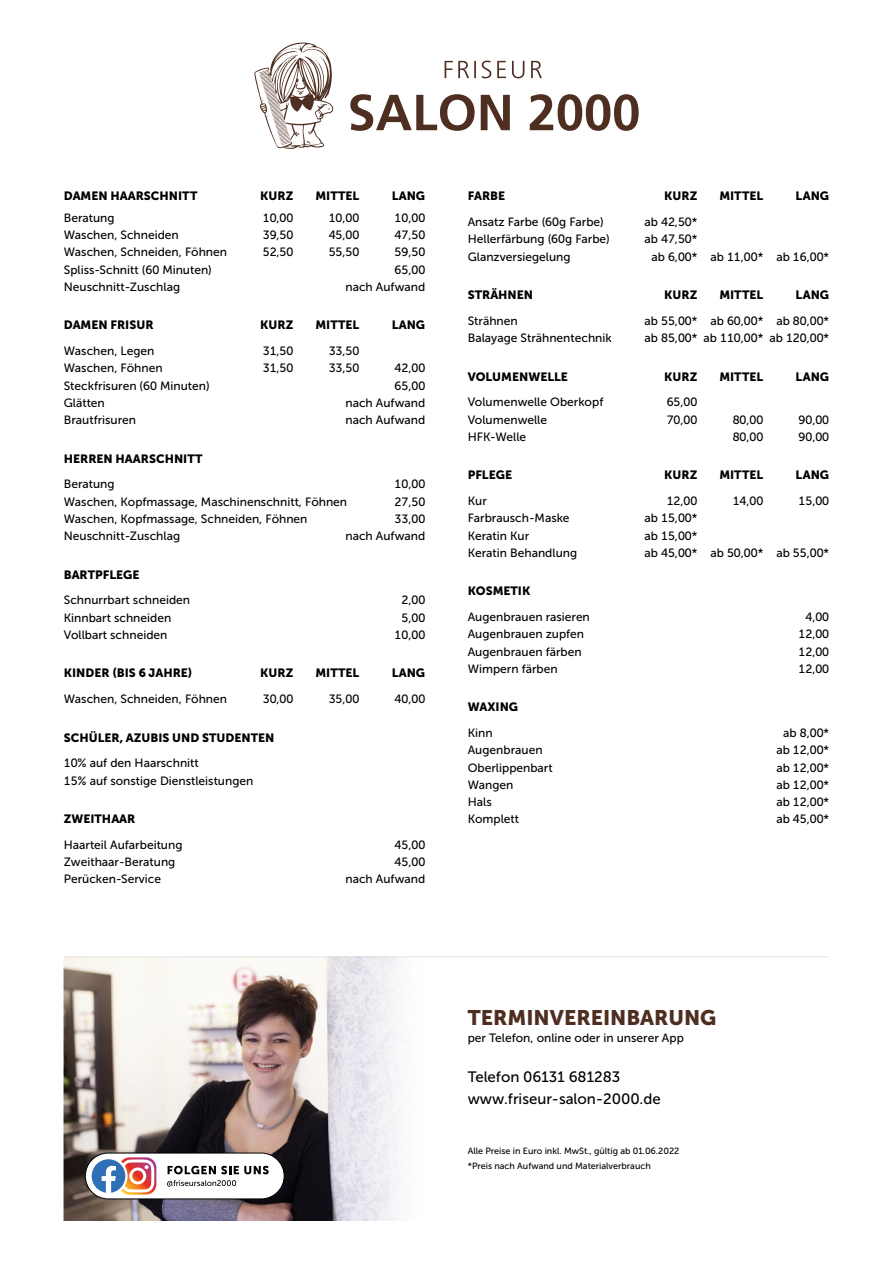
<style>
.page{position:relative;width:893px;height:1263px;background:#fff}
.page>*{position:absolute;margin:0;border:0;box-sizing:border-box;transform-origin:0 0}
.t1{font:21px "Museo Sans 900";color:#4e2e20}
.t2{font:15px/22.5px "Museo Sans 500";color:#000}
.t3{font:12px/17.2px "Museo Sans 500";color:#000}
.t4{font:12px "Museo Sans 900";color:#000}
.t5{font:9px/15px "Museo Sans 500";color:#000}
</style>
<div class="page">
<img style="left:64px;top:957px;width:345px;height:263px">
<svg style="left:254px;top:42px;width:385px;height:107px"></svg>
<div style="left:85px;top:1153px;width:199px;height:46px;background:#fff;border-radius:23px"></div>
<div style="left:85px;top:1153px;width:199px;height:46px;border:1px solid #000;border-radius:23px"></div>
<svg style="left:168px;top:1166px;width:101px;height:8px"></svg>
<svg style="left:167px;top:1180px;width:69px;height:7px"></svg>
<svg style="left:89px;top:1157px;width:67px;height:38px"></svg>
<hr style="left:64px;top:956px;width:765px;height:1px;background:#000">
<p class="t4" style="left:64px;top:189px;width:135px">DAMEN HAARSCHNITT</p>
<p class="t4" style="left:260px;top:189px;width:35px">KURZ</p>
<p class="t4" style="left:315px;top:189px;width:45px">MITTEL</p>
<p class="t4" style="left:392px;top:189px;width:35px">LANG</p>
<p class="t3" style="left:64px;top:209px;width:52px">Beratung</p>
<p class="t3" style="left:263px;top:209px;width:32px">10,00</p>
<p class="t3" style="left:329px;top:209px;width:32px">10,00</p>
<p class="t3" style="left:395px;top:209px;width:32px">10,00</p>
<p class="t3" style="left:64px;top:226px;width:117px">Waschen, Schneiden</p>
<p class="t3" style="left:263px;top:226px;width:32px">39,50</p>
<p class="t3" style="left:329px;top:226px;width:32px">45,00</p>
<p class="t3" style="left:395px;top:226px;width:32px">47,50</p>
<p class="t3" style="left:64px;top:244px;width:165px">Waschen, Schneiden, Föhnen</p>
<p class="t3" style="left:263px;top:244px;width:32px">52,50</p>
<p class="t3" style="left:329px;top:244px;width:32px">55,50</p>
<p class="t3" style="left:395px;top:244px;width:32px">59,50</p>
<p class="t3" style="left:64px;top:261px;width:150px">Spliss-Schnitt (60 Minuten)</p>
<p class="t3" style="left:395px;top:261px;width:32px">65,00</p>
<p class="t3" style="left:64px;top:278px;width:118px">Neuschnitt-Zuschlag</p>
<p class="t3" style="left:345px;top:278px;width:81px">nach Aufwand</p>
<p class="t4" style="left:64px;top:318px;width:91px">DAMEN FRISUR</p>
<p class="t4" style="left:260px;top:318px;width:35px">KURZ</p>
<p class="t4" style="left:315px;top:318px;width:45px">MITTEL</p>
<p class="t4" style="left:392px;top:318px;width:35px">LANG</p>
<p class="t3" style="left:64px;top:342px;width:92px">Waschen, Legen</p>
<p class="t3" style="left:263px;top:342px;width:32px">31,50</p>
<p class="t3" style="left:329px;top:342px;width:32px">33,50</p>
<p class="t3" style="left:64px;top:360px;width:100px">Waschen, Föhnen</p>
<p class="t3" style="left:263px;top:360px;width:32px">31,50</p>
<p class="t3" style="left:329px;top:360px;width:32px">33,50</p>
<p class="t3" style="left:395px;top:360px;width:32px">42,00</p>
<p class="t3" style="left:64px;top:377px;width:147px">Steckfrisuren (60 Minuten)</p>
<p class="t3" style="left:395px;top:377px;width:32px">65,00</p>
<p class="t3" style="left:64px;top:394px;width:43px">Glätten</p>
<p class="t3" style="left:345px;top:394px;width:81px">nach Aufwand</p>
<p class="t3" style="left:64px;top:411px;width:74px">Brautfrisuren</p>
<p class="t3" style="left:345px;top:411px;width:81px">nach Aufwand</p>
<p class="t4" style="left:64px;top:452px;width:140px">HERREN HAARSCHNITT</p>
<p class="t3" style="left:64px;top:476px;width:52px">Beratung</p>
<p class="t3" style="left:395px;top:476px;width:32px">10,00</p>
<p class="t3" style="left:64px;top:493px;width:285px">Waschen, Kopfmassage, Maschinenschnitt, Föhnen</p>
<p class="t3" style="left:395px;top:493px;width:32px">27,50</p>
<p class="t3" style="left:64px;top:510px;width:245px">Waschen, Kopfmassage, Schneiden, Föhnen</p>
<p class="t3" style="left:395px;top:510px;width:32px">33,00</p>
<p class="t3" style="left:64px;top:527px;width:118px">Neuschnitt-Zuschlag</p>
<p class="t3" style="left:345px;top:527px;width:81px">nach Aufwand</p>
<p class="t4" style="left:64px;top:568px;width:77px">BARTPFLEGE</p>
<p class="t3" style="left:64px;top:592px;width:128px">Schnurrbart schneiden</p>
<p class="t3" style="left:401px;top:592px;width:25px">2,00</p>
<p class="t3" style="left:64px;top:609px;width:109px">Kinnbart schneiden</p>
<p class="t3" style="left:401px;top:609px;width:25px">5,00</p>
<p class="t3" style="left:64px;top:626px;width:105px">Vollbart schneiden</p>
<p class="t3" style="left:395px;top:626px;width:32px">10,00</p>
<p class="t4" style="left:64px;top:666px;width:130px">KINDER (BIS 6 JAHRE)</p>
<p class="t4" style="left:260px;top:666px;width:35px">KURZ</p>
<p class="t4" style="left:315px;top:666px;width:45px">MITTEL</p>
<p class="t4" style="left:392px;top:666px;width:35px">LANG</p>
<p class="t3" style="left:64px;top:690px;width:165px">Waschen, Schneiden, Föhnen</p>
<p class="t3" style="left:263px;top:690px;width:32px">30,00</p>
<p class="t3" style="left:329px;top:690px;width:32px">35,00</p>
<p class="t3" style="left:395px;top:690px;width:32px">40,00</p>
<p class="t4" style="left:64px;top:731px;width:212px">SCHÜLER, AZUBIS UND STUDENTEN</p>
<p class="t3" style="left:64px;top:755px;width:191px">10% auf den Haarschnitt<br>15% auf sonstige Dienstleistungen</p>
<p class="t4" style="left:64px;top:812px;width:73px">ZWEITHAAR</p>
<p class="t3" style="left:64px;top:836px;width:120px">Haarteil Aufarbeitung</p>
<p class="t3" style="left:395px;top:836px;width:32px">45,00</p>
<p class="t3" style="left:64px;top:853px;width:113px">Zweithaar-Beratung</p>
<p class="t3" style="left:395px;top:853px;width:32px">45,00</p>
<p class="t3" style="left:64px;top:871px;width:99px">Perücken-Service</p>
<p class="t3" style="left:345px;top:871px;width:81px">nach Aufwand</p>
<p class="t4" style="left:468px;top:189px;width:39px">FARBE</p>
<p class="t4" style="left:664px;top:189px;width:35px">KURZ</p>
<p class="t4" style="left:719px;top:189px;width:45px">MITTEL</p>
<p class="t4" style="left:796px;top:189px;width:35px">LANG</p>
<p class="t3" style="left:468px;top:213px;width:138px">Ansatz Farbe (60 g Farbe)</p>
<p class="t3" style="left:644px;top:213px;width:54px">ab 42,50*</p>
<p class="t3" style="left:468px;top:231px;width:144px">Hellerfärbung (60 g Farbe)</p>
<p class="t3" style="left:644px;top:231px;width:54px">ab 47,50*</p>
<p class="t3" style="left:468px;top:248px;width:104px">Glanzversiegelung</p>
<p class="t3" style="left:651px;top:248px;width:179px">ab 6,00* ab 11,00* ab 16,00*</p>
<p class="t4" style="left:468px;top:288px;width:67px">STRÄHNEN</p>
<p class="t4" style="left:664px;top:288px;width:35px">KURZ</p>
<p class="t4" style="left:719px;top:288px;width:45px">MITTEL</p>
<p class="t4" style="left:796px;top:288px;width:35px">LANG</p>
<p class="t3" style="left:468px;top:312px;width:52px">Strähnen</p>
<p class="t3" style="left:644px;top:312px;width:186px">ab 55,00* ab 60,00* ab 80,00*</p>
<p class="t3" style="left:468px;top:329px;width:146px">Balayage Strähnentechnik</p>
<p class="t3" style="left:644px;top:329px;width:186px">ab 85,00* ab 110,00* ab 120,00*</p>
<p class="t4" style="left:468px;top:369px;width:102px">VOLUMENWELLE</p>
<p class="t4" style="left:664px;top:369px;width:35px">KURZ</p>
<p class="t4" style="left:719px;top:369px;width:45px">MITTEL</p>
<p class="t4" style="left:796px;top:369px;width:35px">LANG</p>
<p class="t3" style="left:468px;top:394px;width:137px">Volumenwelle Oberkopf</p>
<p class="t3" style="left:667px;top:394px;width:32px">65,00</p>
<p class="t3" style="left:468px;top:411px;width:81px">Volumenwelle</p>
<p class="t3" style="left:667px;top:411px;width:32px">70,00</p>
<p class="t3" style="left:733px;top:411px;width:32px">80,00</p>
<p class="t3" style="left:799px;top:411px;width:32px">90,00</p>
<p class="t3" style="left:468px;top:428px;width:60px">HFK-Welle</p>
<p class="t3" style="left:733px;top:428px;width:32px">80,00</p>
<p class="t3" style="left:799px;top:428px;width:32px">90,00</p>
<p class="t4" style="left:468px;top:468px;width:46px">PFLEGE</p>
<p class="t4" style="left:664px;top:468px;width:35px">KURZ</p>
<p class="t4" style="left:719px;top:468px;width:45px">MITTEL</p>
<p class="t4" style="left:796px;top:468px;width:35px">LANG</p>
<p class="t3" style="left:468px;top:492px;width:21px">Kur</p>
<p class="t3" style="left:667px;top:492px;width:32px">12,00</p>
<p class="t3" style="left:733px;top:492px;width:32px">14,00</p>
<p class="t3" style="left:799px;top:492px;width:32px">15,00</p>
<p class="t3" style="left:468px;top:510px;width:103px">Farbrausch-Maske</p>
<p class="t3" style="left:644px;top:510px;width:54px">ab 15,00*</p>
<p class="t3" style="left:468px;top:527px;width:63px">Keratin Kur</p>
<p class="t3" style="left:644px;top:527px;width:54px">ab 15,00*</p>
<p class="t3" style="left:468px;top:544px;width:111px">Keratin Behandlung</p>
<p class="t3" style="left:644px;top:544px;width:186px">ab 45,00* ab 50,00* ab 55,00*</p>
<p class="t4" style="left:468px;top:584px;width:64px">KOSMETIK</p>
<p class="t3" style="left:468px;top:608px;width:124px">Augenbrauen rasieren</p>
<p class="t3" style="left:805px;top:608px;width:25px">4,00</p>
<p class="t3" style="left:468px;top:626px;width:118px">Augenbrauen zupfen</p>
<p class="t3" style="left:799px;top:626px;width:32px">12,00</p>
<p class="t3" style="left:468px;top:643px;width:115px">Augenbrauen färben</p>
<p class="t3" style="left:799px;top:643px;width:32px">12,00</p>
<p class="t3" style="left:468px;top:660px;width:91px">Wimpern färben</p>
<p class="t3" style="left:799px;top:660px;width:32px">12,00</p>
<p class="t4" style="left:468px;top:700px;width:52px">WAXING</p>
<p class="t3" style="left:468px;top:724px;width:26px">Kinn</p>
<p class="t3" style="left:783px;top:724px;width:47px">ab 8,00*</p>
<p class="t3" style="left:468px;top:741px;width:76px">Augenbrauen</p>
<p class="t3" style="left:776px;top:741px;width:54px">ab 12,00*</p>
<p class="t3" style="left:468px;top:759px;width:87px">Oberlippenbart</p>
<p class="t3" style="left:776px;top:759px;width:54px">ab 12,00*</p>
<p class="t3" style="left:468px;top:776px;width:47px">Wangen</p>
<p class="t3" style="left:776px;top:776px;width:54px">ab 12,00*</p>
<p class="t3" style="left:468px;top:793px;width:25px">Hals</p>
<p class="t3" style="left:776px;top:793px;width:54px">ab 12,00*</p>
<p class="t3" style="left:468px;top:810px;width:53px">Komplett</p>
<p class="t3" style="left:776px;top:810px;width:54px">ab 45,00*</p>
<h1 class="t1" style="left:468px;top:1005px;width:250px">TERMINVEREINBARUNG</h1>
<p class="t3" style="left:468px;top:1029px;width:218px">per Telefon, online oder in unserer App</p>
<p class="t2" style="left:468px;top:1065px;width:194px">Telefon 06131 681283 www.friseur-salon-2000.de</p>
<p class="t5" style="left:468px;top:1143px;width:213px">Alle Preise in Euro inkl. MwSt., gültig ab 01.06.2022 * Preis nach Aufwand und Materialverbrauch</p>
</div>
